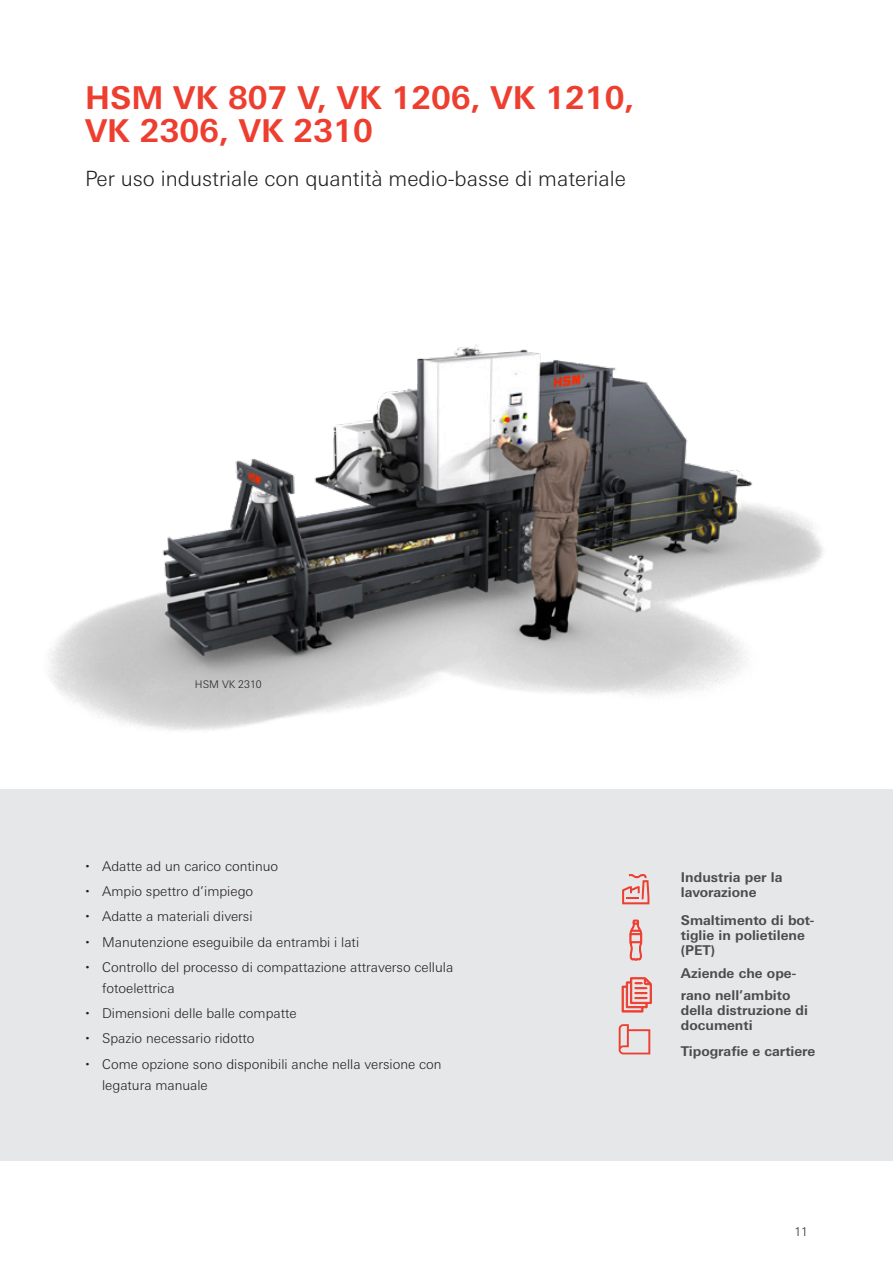
<style>
.page{position:relative;width:893px;height:1263px;background:#fff}
.page>*{position:absolute;margin:0;border:0;box-sizing:border-box;transform-origin:0 0}
.t1{font:700 31.5px/33px "Univers Next W1 G";color:#ee3e30}
.t2{font:300 21px "Univers Next W1 G";color:#231f20}
.t3{font:300 13.5px/25.2px "Univers Next W1 G";color:#231f20}
.t4{font:700 13.5px/15px "Univers Next W1 G";color:#4b4c4d}
.t5{font:300 12px "Univers Next W1 G";color:#231f20}
.t6{font:300 10.5px "Univers Next W1 G";color:#231f20}
</style>
<div class="page">
<div style="left:0;top:789px;width:893px;height:372px;background:#e6e7e9"></div>
<img style="left:49px;top:345px;width:774px;height:386px">
<svg style="left:622px;top:874px;width:28px;height:30px"></svg>
<svg style="left:622px;top:977px;width:30px;height:35px"></svg>
<svg style="left:629px;top:919px;width:13px;height:42px"></svg>
<svg style="left:619px;top:1024px;width:31px;height:30px"></svg>
<h1 class="t1" style="left:85px;top:81px;width:551px">HSM VK 807 V, VK 1206, VK 1210,<br>VK 2306, VK 2310</h1>
<h2 class="t2" style="left:85px;top:166px;width:542px">Per uso industriale con quantità medio-basse di materiale</h2>
<p class="t6" style="left:195px;top:678px;width:68px">HSM VK 2310</p>
<p class="t3" style="left:102px;top:853px;width:353px">Adatte ad un carico continuo<br>Ampio spettro d’impiego<br>Adatte a materiali diversi<br>Manutenzione eseguibile da entrambi i lati<br>Controllo del processo di compattazione attraverso cellula</p>
<p class="t3" style="left:102px;top:975px;width:341px">fotoelettrica<br>Dimensioni delle balle compatte<br>Spazio necessario ridotto<br>Come opzione sono disponibili anche nella versione con</p>
<p class="t3" style="left:102px;top:1072px;width:107px">legatura manuale</p>
<p class="t4" style="left:681px;top:869px;width:103px">Industria per la lavorazione</p>
<p class="t4" style="left:681px;top:913px;width:135px">Smaltimento di bot&shy;tiglie in polietilene (PET)</p>
<p class="t4" style="left:681px;top:962px;width:117px;line-height:22.5px">Aziende che ope&shy;rano nell’ambito</p>
<p class="t4" style="left:681px;top:1003px;width:129px">della distruzione di documenti</p>
<p class="t4" style="left:681px;top:1043px;width:136px">Tipografie e cartiere</p>
<p class="t5" style="left:794px;top:1224px;width:15px">11</p>
</div>
